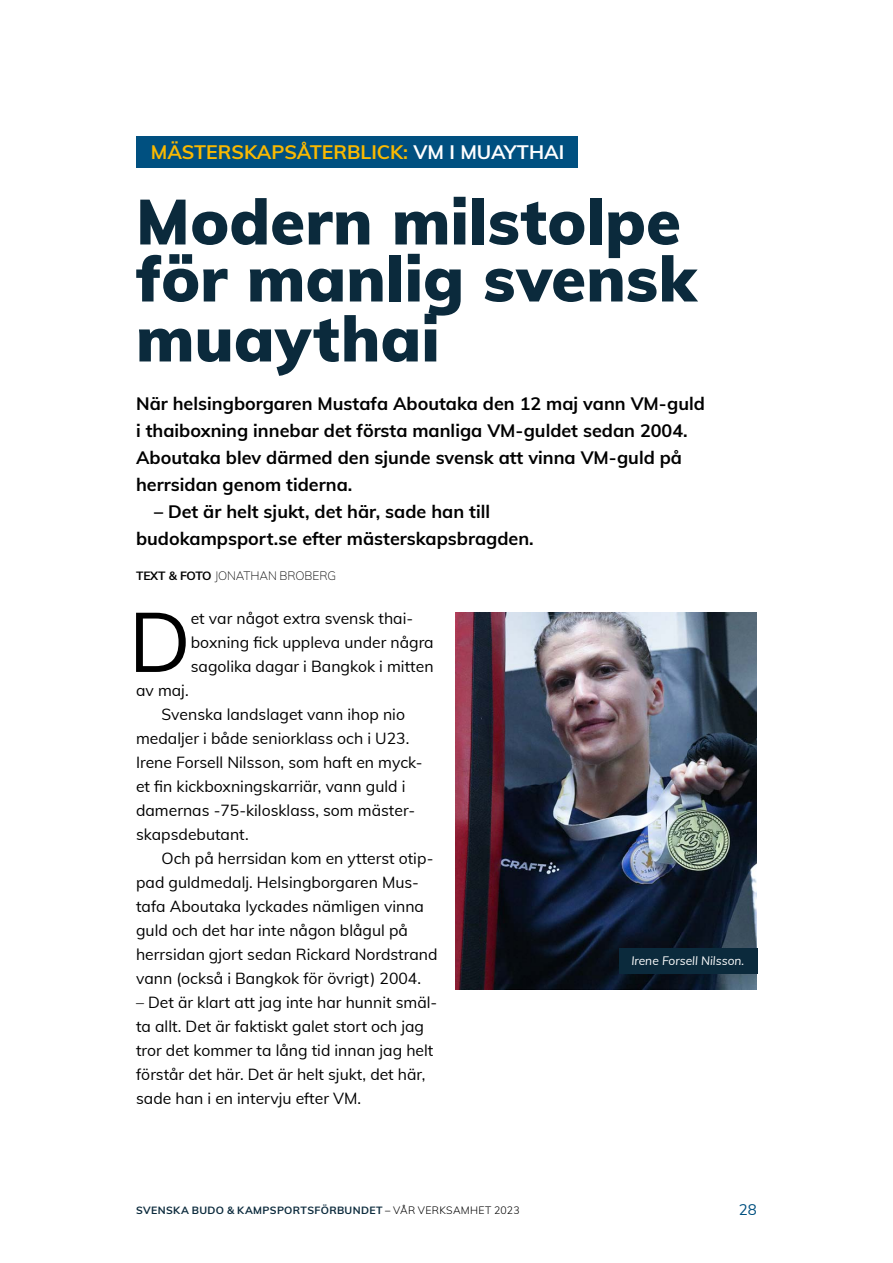
<style>
.page{position:relative;width:893px;height:1263px;background:#fff}
.page>*{position:absolute;margin:0;border:0;box-sizing:border-box;transform-origin:0 0}
.t1{font:83.1px "Muli";color:#000}
.t2{font:900 63px/58.5px "Muli";letter-spacing:.005em;color:#0b2a3c}
.t3{font:700 19.5px "Muli";color:#fab900}
.t4{font:700 18px/27px "Muli";color:#000}
.t5{font:15.75px/24px "Muli";color:#000}
.t6{font:15px "Muli";color:#005080}
.t7{font:200 12px "Muli";letter-spacing:-.01em;color:#000}
.t8{font:italic 12px "Muli";color:#fff}
.t9{font:700 10.5px "Muli";letter-spacing:.03em;color:#0b2a3c}
.s1{color:#fff}
.s2{font-weight:700}
.s3{font-weight:300;color:#000}
</style>
<div class="page">
<div style="left:136px;top:136px;width:441px;height:32px;background:#005080"></div>
<img style="left:455px;top:612px;width:302px;height:378px">
<div style="left:619px;top:948px;width:138px;height:26px;background:#0b2a3c"></div>
<p class="t3" style="left:151px;top:138px;width:415px">MÄSTERSKAPSÅTERBLICK: <span class="s1">VM I MUAYTHAI</span></p>
<h2 class="t2" style="left:136px;top:190px;width:562px">Modern milstolpe för manlig svensk muaythai</h2>
<p class="t4" style="left:136px;top:389px;width:570px">När helsingborgaren Mustafa Aboutaka den 12 maj vann VM-guld i thaiboxning innebar det första manliga VM-guldet sedan 2004.<br>Aboutaka blev därmed den sjunde svensk att vinna VM-guld på herrsidan genom tiderna.</p>
<p class="t4" style="left:136px;top:497px;width:399px;text-indent:18px">– Det är helt sjukt, det här, sade han till budokampsport.se efter mästerskapsbragden.</p>
<p class="t7" style="left:136px;top:567px;width:202px"><span class="s2">TEXT &amp; FOTO</span> JONATHAN BROBERG</p>
<h1 class="t1" style="left:129px;top:581px;width:64px">D</h1>
<p class="t5" style="left:191px;top:605px;width:244px">et var något extra svensk thai&shy;boxning fick uppleva under några sagolika dagar i Bangkok i mitten</p>
<p class="t5" style="left:136px;top:677px;width:54px">av maj.</p>
<p class="t5" style="left:162px;top:701px;width:245px">Svenska landslaget vann ihop nio</p>
<p class="t5" style="left:136px;top:725px;width:275px">medaljer i både seniorklass och i U23.</p>
<p class="t5" style="left:136px;top:749px;width:288px">Irene Forsell Nilsson, som haft en myck-</p>
<p class="t5" style="left:136px;top:773px;width:271px">et fin kickboxningskarriär, vann guld i</p>
<p class="t5" style="left:136px;top:797px;width:281px">damernas -75-kilosklass, som mäster-</p>
<p class="t5" style="left:136px;top:821px;width:114px">skapsdebutant.</p>
<p class="t5" style="left:162px;top:845px;width:273px">Och på herrsidan kom en ytterst otip-</p>
<p class="t5" style="left:136px;top:869px;width:284px">pad guldmedalj. Helsingborgaren Mus-</p>
<p class="t5" style="left:136px;top:893px;width:289px">tafa Aboutaka lyckades nämligen vinna</p>
<p class="t5" style="left:136px;top:917px;width:273px">guld och det har inte någon blågul på</p>
<p class="t5" style="left:136px;top:941px;width:303px">herrsidan gjort sedan Rickard Nordstrand</p>
<p class="t5" style="left:136px;top:965px;width:286px">vann (också i Bangkok för övrigt) 2004.</p>
<p class="t5" style="left:136px;top:989px;width:303px">– Det är klart att jag inte har hunnit smäl&shy;ta allt. Det är faktiskt galet stort och jag tror det kommer ta lång tid innan jag helt förstår det här. Det är helt sjukt, det här, sade han i en intervju efter VM.</p>
<p class="t8" style="left:631px;top:951px;width:114px">Irene Forsell Nilsson.</p>
<p class="t9" style="left:136px;top:1202px;width:385px">SVENSKA BUDO &amp; KAMPSPORTSFÖRBUNDET <span class="s3">– VÅR VERKSAMHET 2023</span></p>
<p class="t6" style="left:739px;top:1199px;width:20px">28</p>
</div>
